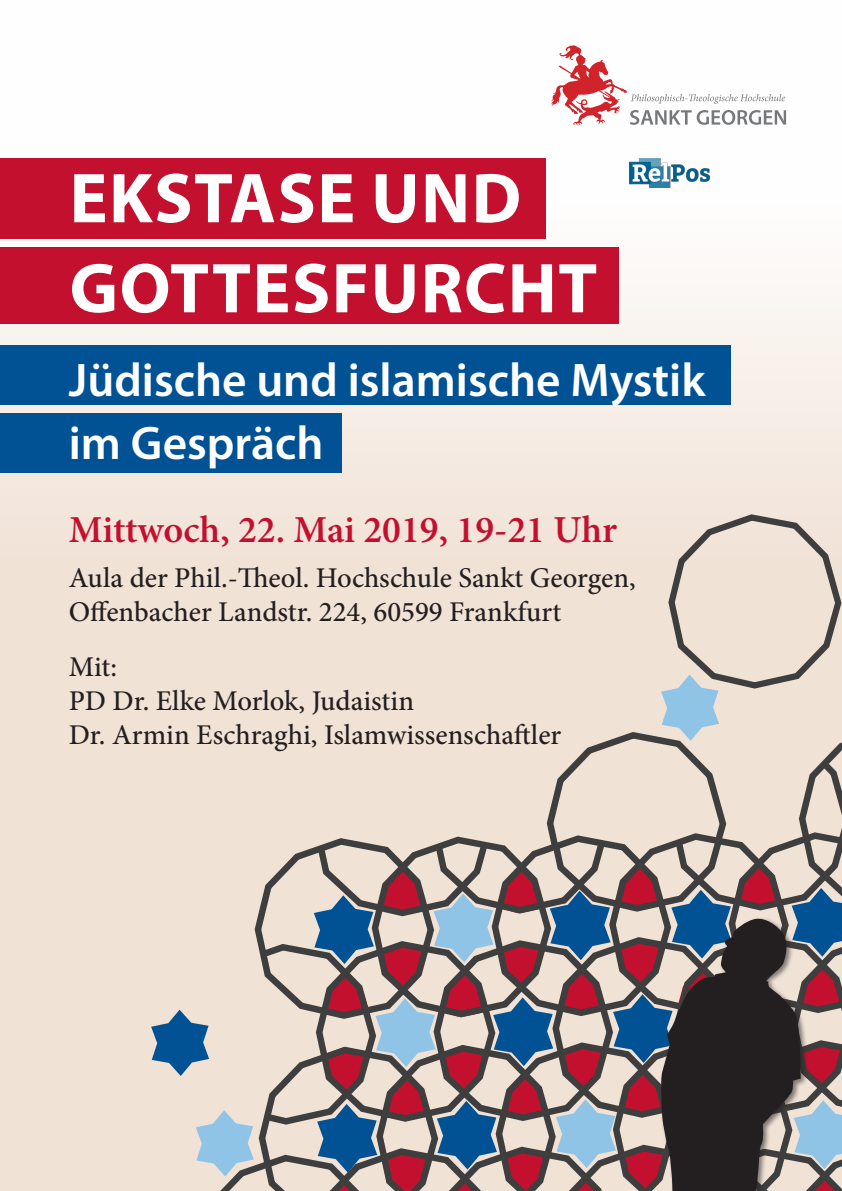
<style>
.page{position:relative;width:842px;height:1191px;background:#fff}
.page>*{position:absolute;margin:0;border:0;box-sizing:border-box;transform-origin:0 0}
.t1{font:700 71.2px "Myriad Pro";letter-spacing:.02em;color:#fff}
.t2{font:600 47.4px "Myriad Pro";color:#fff}
.t3{font:600 38.1px "Minion Pro";color:#c3102e}
.t4{font:500 28.6px "Minion Pro";color:#231f20}
</style>
<div class="page">
<div style="left:0;top:0;width:842px;height:1191px;background:linear-gradient(to bottom,#fdfdfc,#edd9ca)"></div>
<svg style="left:151px;top:511px;width:691px;height:680px;background:#c1b5b2"></svg>
<div style="left:0;top:158px;width:546px;height:81px;background:#c3102e"></div>
<div style="left:0;top:247px;width:619px;height:77px;background:#c3102e"></div>
<svg style="left:551px;top:45px;width:235px;height:80px"></svg>
<div style="left:0;top:345px;width:731px;height:60px;background:#005294"></div>
<div style="left:0;top:413px;width:342px;height:60px;background:#005294"></div>
<img style="left:629px;top:158px;width:80px;height:29px">
<p class="t1" style="left:70px;top:152px;width:453px">EKSTASE UND</p>
<p class="t1" style="left:70px;top:242px;width:529px">GOTTESFURCHT</p>
<p class="t2" style="left:69px;top:350px;width:638px">Jüdische und islamische Mystik</p>
<p class="t2" style="left:69px;top:412px;width:256px">im Gespräch</p>
<p class="t3" style="left:69px;top:503px;width:550px">Mittwoch, 22. Mai 2019, 19-21 Uhr</p>
<p class="t4" style="left:69px;top:558px;width:568px">Aula der Phil.-Theol. Hochschule Sankt Georgen,</p>
<p class="t4" style="left:69px;top:592px;width:494px">Offenbacher Landstr. 224, 60599 Frankfurt</p>
<p class="t4" style="left:69px;top:647px;width:50px">Mit:</p>
<p class="t4" style="left:69px;top:681px;width:347px">PD Dr. Elke Morlok, Judaistin</p>
<p class="t4" style="left:69px;top:715px;width:494px">Dr. Armin Eschraghi, Islamwissenschaftler</p>
</div>
